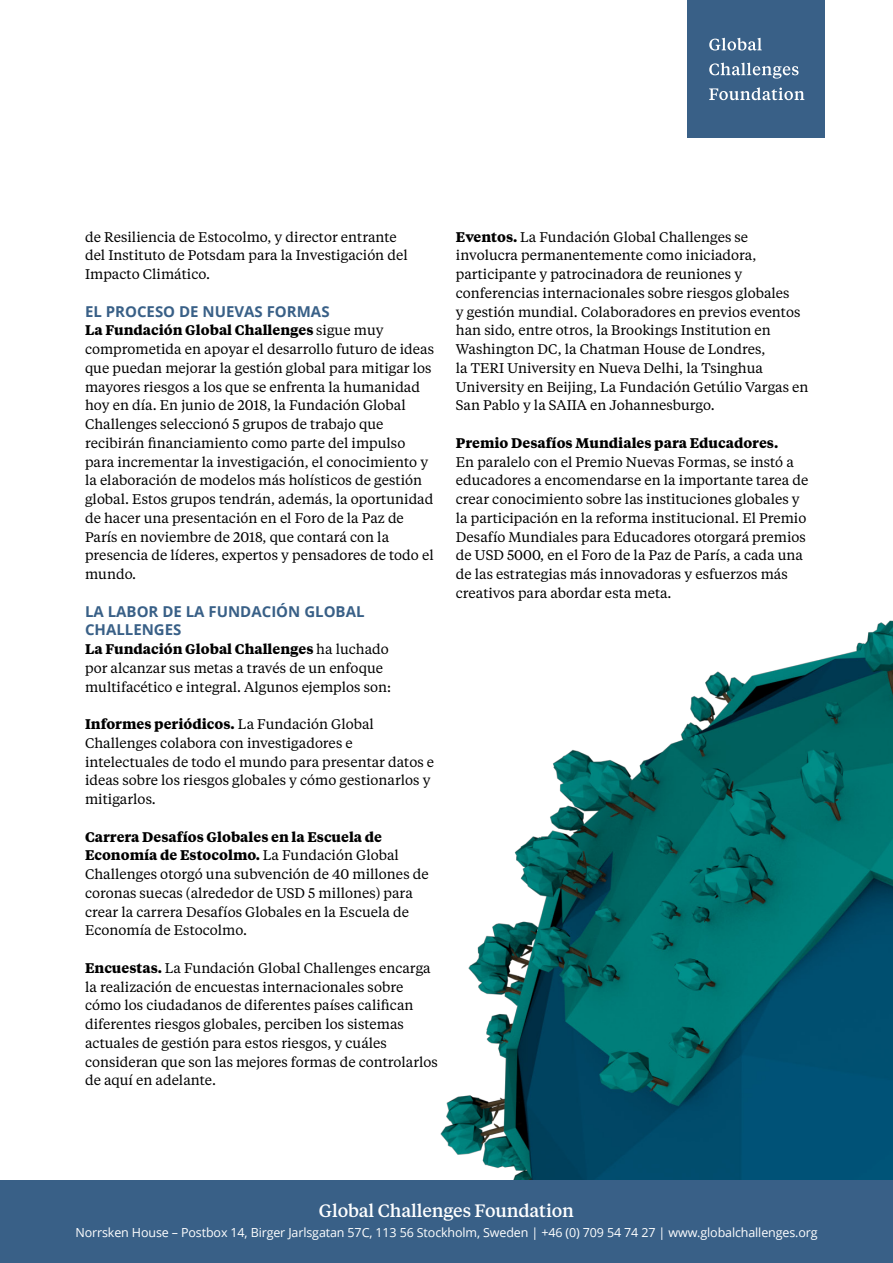
<style>
.page{position:relative;width:893px;height:1263px;background:#fff}
.page>*{position:absolute;margin:0;border:0;box-sizing:border-box;transform-origin:0 0}
.t1{font:500 17.85px "Tiempos Text";letter-spacing:-.01em;color:#fff}
.PARAGRAPH{font:700 15px/18.8px "Open Sans";color:#396087}
.Paragraph_drop_cap{font:13.95px/18.8px "Tiempos Text";color:#000}
.t2{font:12.45px "Open Sans";letter-spacing:-.01em;color:#fff}
.s1{font-weight:700}
</style>
<div class="page">
<img style="left:440px;top:620px;width:453px;height:560px">
<div style="left:0;top:1180px;width:893px;height:83px;background:#396087"></div>
<div style="left:687px;top:0;width:137px;height:137px;background:#396087"></div>
<svg style="left:709px;top:38px;width:53px;height:13px"></svg>
<svg style="left:709px;top:63px;width:89px;height:16px"></svg>
<svg style="left:709px;top:87px;width:95px;height:13px"></svg>
<p class="Paragraph_drop_cap" style="left:85px;top:227px;width:324px">de Resiliencia de Estocolmo, y director entrante del Instituto de Potsdam para la Investigación del<br>Impacto Climático.</p>
<p class="PARAGRAPH" style="left:85px;top:301px;width:246px">EL PROCESO DE NUEVAS FORMAS</p>
<p class="Paragraph_drop_cap" style="left:85px;top:320px;width:350px"><span class="s1">La Fundación Global Challenges</span> sigue muy comprometida en apoyar el desarrollo futuro de ideas que puedan mejorar la gestión global para mitigar los mayores riesgos a los que se enfrenta la humanidad hoy en día. En junio de 2018, la Fundación Global Challenges seleccionó 5 grupos de trabajo que recibirán financiamiento como parte del impulso para incrementar la investigación, el conocimiento y la elaboración de modelos más holísticos de gestión global. Estos grupos tendrán, además, la oportunidad de hacer una presentación en el Foro de la Paz de París en noviembre de 2018, que contará con la presencia de líderes, expertos y pensadores de todo el mundo.</p>
<p class="PARAGRAPH" style="left:85px;top:601px;width:281px">LA LABOR DE LA FUNDACIÓN GLOBAL<br>CHALLENGES</p>
<p class="Paragraph_drop_cap" style="left:85px;top:639px;width:308px"><span class="s1">La Fundación Global Challenges</span> ha luchado por alcanzar sus metas a través de un enfoque multifacético e integral. Algunos ejemplos son:</p>
<p class="Paragraph_drop_cap" style="left:85px;top:714px;width:351px"><span class="s1">Informes periódicos.</span> La Fundación Global Challenges colabora con investigadores e intelectuales de todo el mundo para presentar datos e ideas sobre los riesgos globales y cómo gestionarlos y mitigarlos.</p>
<p class="Paragraph_drop_cap" style="left:85px;top:827px;width:345px"><span class="s1">Carrera Desafíos Globales en la Escuela de Economía de Estocolmo.</span> La Fundación Global Challenges otorgó una subvención de 40 millones de coronas suecas (alrededor de USD 5 millones) para crear la carrera Desafíos Globales en la Escuela de Economía de Estocolmo.</p>
<p class="Paragraph_drop_cap" style="left:85px;top:958px;width:354px"><span class="s1">Encuestas.</span> La Fundación Global Challenges encarga la realización de encuestas internacionales sobre cómo los ciudadanos de diferentes países califican diferentes riesgos globales, perciben los sistemas actuales de gestión para estos riesgos, y cuáles consideran que son las mejores formas de controlarlos de aquí en adelante.</p>
<p class="Paragraph_drop_cap" style="left:456px;top:227px;width:354px"><span class="s1">Eventos.</span> La Fundación Global Challenges se involucra permanentemente como iniciadora, participante y patrocinadora de reuniones y conferencias internacionales sobre riesgos globales<br>y gestión mundial. Colaboradores en previos eventos han sido, entre otros, la Brookings Institution en Washington DC, la Chatman House de Londres,<br>la TERI University en Nueva Delhi, la Tsinghua University en Beijing, La Fundación Getúlio Vargas en San Pablo y la SAIIA en Johannesburgo.</p>
<p class="Paragraph_drop_cap" style="left:456px;top:433px;width:354px"><span class="s1">Premio Desafíos Mundiales para Educadores.<br></span>En paralelo con el Premio Nuevas Formas, se instó a educadores a encomendarse en la importante tarea de crear conocimiento sobre las instituciones globales y la participación en la reforma institucional. El Premio Desafío Mundiales para Educadores otorgará premios de USD 5000, en el Foro de la Paz de París, a cada una de las estrategias más innovadoras y esfuerzos más creativos para abordar esta meta.</p>
<p class="t1" style="left:319px;top:1198px;width:257px">Global Challenges Foundation</p>
<p class="t2" style="left:75px;top:1224px;width:744px">Norrsken House – Postbox 14, Birger Jarlsgatan 57C, 113 56 Stockholm, Sweden | +46 (0) 709 54 74 27 | www.globalchallenges.org</p>
</div>
